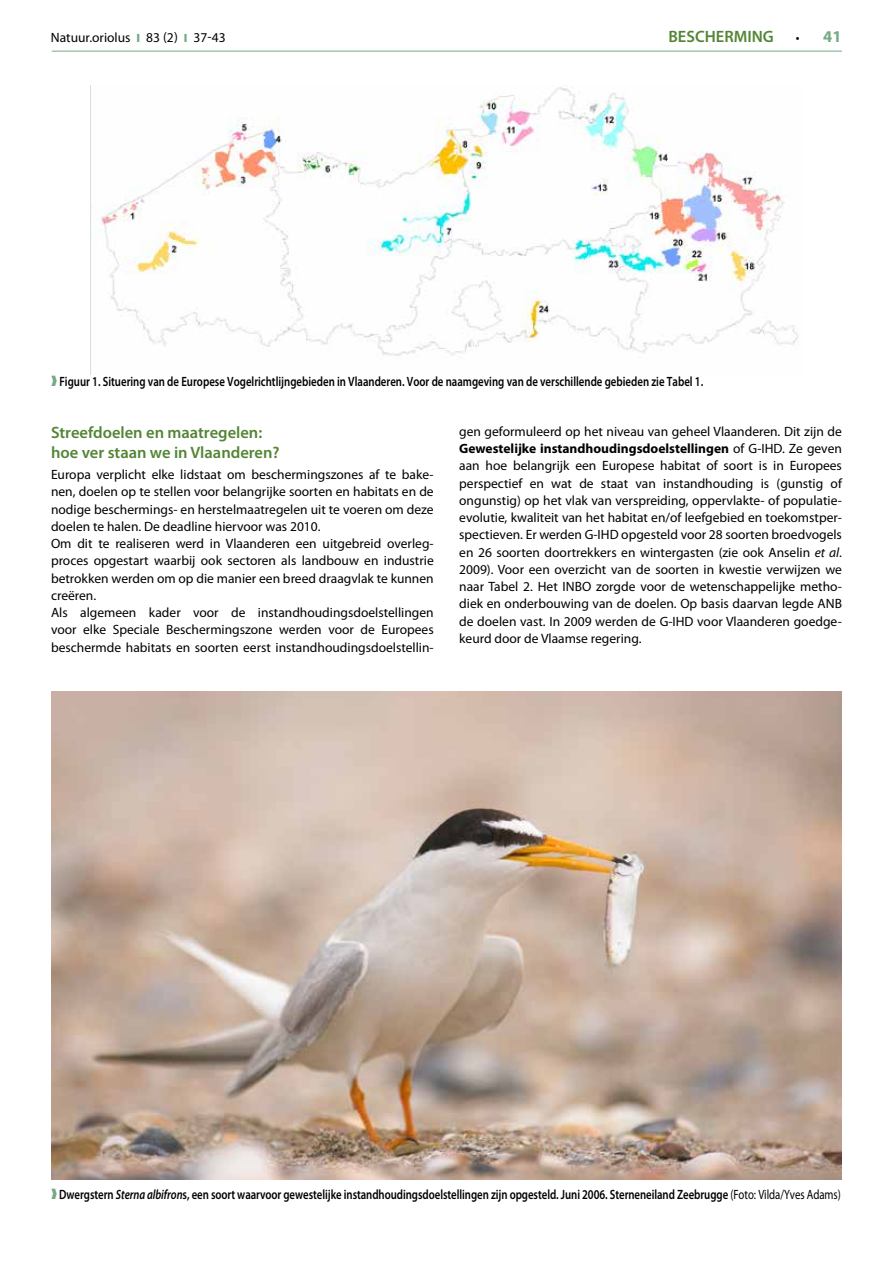
<style>
.page{position:relative;width:893px;height:1263px;background:#fff}
.page>*{position:absolute;margin:0;border:0;box-sizing:border-box;transform-origin:0 0}
.t1{font:600 16.5px/19.5px "Myriad Pro";color:#538535}
.t2{font:700 16.5px "Myriad Pro";color:#75aa84}
.t3{font:13.5px/17.2px "Myriad Pro";color:#000}
.t4{font:600 13.5px "Myriad Pro";letter-spacing:-.005em;color:#000;scale:.8 1}
.s1{font-weight:900;font-size:12px;color:#75aa84}
.s2{color:#fff}
.s3{font-weight:400;font-size:13.5px;color:#000}
.s4{color:#75aa84}
.s5{font-weight:700}
.s6{font-style:italic}
.s7{font-weight:400}
</style>
<div class="page">
<hr style="left:52px;top:51px;width:790px;height:1px;background:#75aa84">
<img style="left:91px;top:87px;width:708px;height:269px">
<img style="left:51px;top:691px;width:791px;height:488px">
<p class="t3" style="left:51px;top:29px;width:176px">Natuur.oriolus <span class="s1">I</span> 83 (2) <span class="s1">I</span> <span class="s2">20 30</span></p>
<p class="t1" style="left:668px;top:26px;width:107px">BESCHERMING</p>
<p class="t2" style="left:796px;top:25px;width:47px"><span class="s3">•</span> 41</p>
<p class="t3" style="left:193px;top:29px;width:34px">37-43</p>
<p class="t4" style="left:51px;top:374px;width:817px"><span class="s4">❱</span> Figuur 1. Situering van de Europese Vogelrichtlijngebieden in Vlaanderen. Voor de naamgeving van de verschillende gebieden zie Tabel 1.</p>
<p class="t1" style="left:51px;top:423px;width:230px">Streefdoelen en maatregelen: hoe ver staan we in Vlaanderen?</p>
<p class="t3" style="left:51px;top:466px;width:384px">Europa verplicht elke lidstaat om beschermingszones af te bake&shy;nen, doelen op te stellen voor belangrijke soorten en habitats en de nodige beschermings- en herstelmaatregelen uit te voeren om deze doelen te halen. De deadline hiervoor was 2010.<br>Om dit te realiseren werd in Vlaanderen een uitgebreid overleg&shy;proces opgestart waarbij ook sectoren als landbouw en industrie betrokken werden om op die manier een breed draagvlak te kunnen creëren.<br>Als algemeen kader voor de instandhoudingsdoelstellingen voor elke Speciale Beschermingszone werden voor de Europees beschermde habitats en soorten eerst instandhoudingsdoelstellin-</p>
<p class="t3" style="left:459px;top:423px;width:384px;text-align:justify">gen geformuleerd op het niveau van geheel Vlaanderen. Dit zijn de <span class="s5">Gewestelijke instandhoudingsdoelstellingen</span> of G-IHD. Ze geven aan hoe belangrijk een Europese habitat of soort is in Europees perspectief en wat de staat van instandhouding is (gunstig of ongunstig) op het vlak van verspreiding, oppervlakte- of populatie&shy;evolutie, kwaliteit van het habitat en/of leefgebied en toekomstper&shy;spectieven. Er werden G-IHD opgesteld voor 28 soorten broedvogels en 26 soorten doortrekkers en wintergasten (zie ook Anselin <span class="s6">et al</span>.<br>2009). Voor een overzicht van de soorten in kwestie verwijzen we naar Tabel 2. Het INBO zorgde voor de wetenschappelijke metho&shy;diek en onderbouwing van de doelen. Op basis daarvan legde ANB de doelen vast. In 2009 werden de G-IHD voor Vlaanderen goedge&shy;keurd door de Vlaamse regering.</p>
<p class="t4" style="left:51px;top:1187px;width:989px"><span class="s4">❱</span> Dwergstern <span class="s6">Sterna albifron</span>s, een soort waarvoor gewestelijke instandhoudingsdoelstellingen zijn opgesteld. Juni 2006. Sterneneiland Zeebrugge <span class="s7">(Foto: Vilda/Yves Adams)</span></p>
</div>
